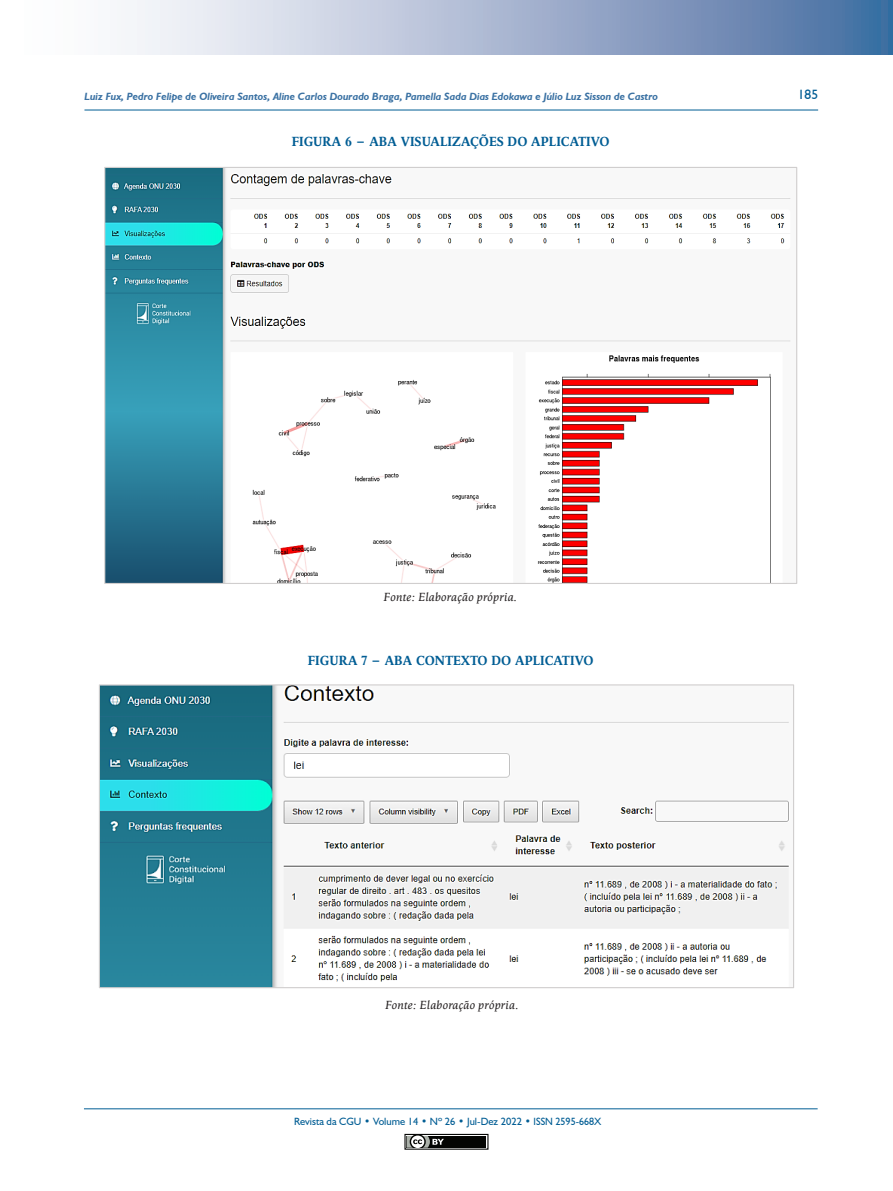
<style>
.page{position:relative;width:893px;height:1191px;background:#fff}
.page>*{position:absolute;margin:0;border:0;box-sizing:border-box;transform-origin:0 0}
.TITULO_TABELA_E_GRAF{font:700 13.5px "Goodchild Pro";color:#015d94;scale:.93 1}
.t1{font:13.5px "Humanist 521 BT";color:#015d94}
.FONTE_DE_DADOS_TABEL{font:italic 12px "Goodchild Pro";color:#231f20}
.t2{font:italic 700 10.5px "Humanist 521 BT";color:#3a71a3}
.t3{font:10.5px "Humanist 521 BT";color:#015d94}
</style>
<div class="page">
<svg style="left:125px;top:0;width:768px;height:54px;background:#a3b4cf"></svg>
<hr style="left:84px;top:110px;width:734px;height:1px;background:#015d94">
<hr style="left:84px;top:1108px;width:734px;height:1px;background:#015d94">
<div style="left:404px;top:1133px;width:84px;height:16px;border:1px solid #040503"></div>
<div style="left:407px;top:1135px;width:79px;height:12px;background:#040503"></div>
<svg style="left:404px;top:1133px;width:40px;height:17px"></svg>
<img style="left:106px;top:169px;width:685px;height:413px">
<img style="left:101px;top:686px;width:688px;height:300px">
<p class="t2" style="left:84px;top:90px;width:575px">Luiz Fux, Pedro Felipe de Oliveira Santos, Aline Carlos Dourado Braga, Pamella Sada Dias Edokawa e Júlio Luz Sisson de Castro</p>
<p class="t1" style="left:798px;top:86px;width:22px">185</p>
<p class="TITULO_TABELA_E_GRAF" style="left:292px;top:134px;width:343px">FIGURA 6 – ABA VISUALIZAÇÕES DO APLICATIVO</p>
<p class="FONTE_DE_DADOS_TABEL" style="left:384px;top:590px;width:135px">Fonte: Elaboração própria.</p>
<p class="TITULO_TABELA_E_GRAF" style="left:308px;top:652px;width:309px">FIGURA 7 – ABA CONTEXTO DO APLICATIVO</p>
<p class="FONTE_DE_DADOS_TABEL" style="left:385px;top:998px;width:135px">Fonte: Elaboração própria.</p>
<p class="t3" style="left:294px;top:1115px;width:309px">Revista da CGU • Volume 14 • Nº 26 • Jul-Dez 2022 • ISSN 2595-668X</p>
</div>
